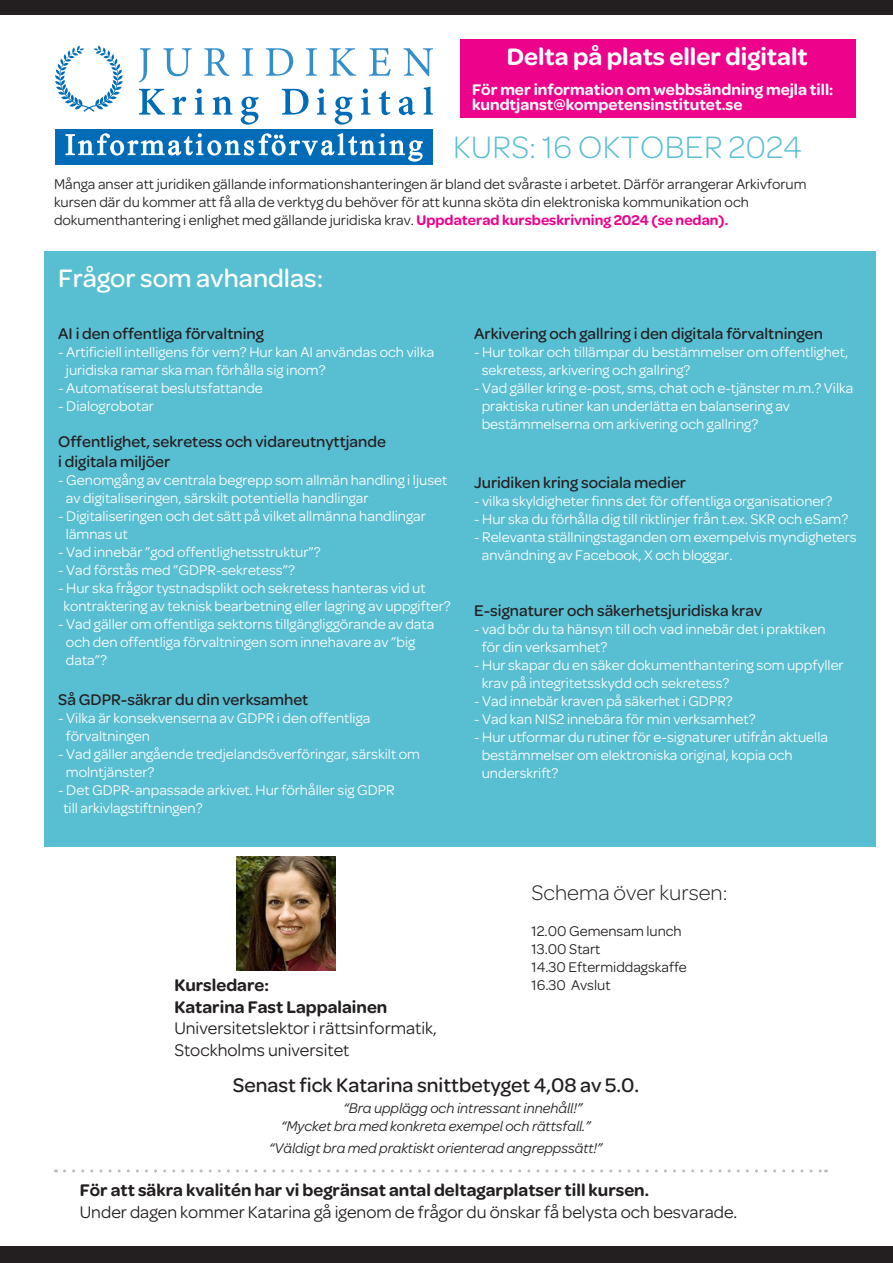
<style>
.page{position:relative;width:893px;height:1263px;background:#fff}
.page>*{position:absolute;margin:0;border:0;box-sizing:border-box;transform-origin:0 0}
.leipis{font:300 33px "Omnes";letter-spacing:.015em;color:#58bed2}
.t1{font:500 27px "Omnes";color:#fff}
.t2{font:600 25.5px "Omnes";color:#fff}
.t3{font:300 22.5px "Omnes";color:#231f20}
.t4{font:500 21px "Omnes";color:#231f20}
.t5{font:18px/21.6px "Omnes";color:#231f20}
.t6{font:600 18px "Omnes";color:#231f20}
.t7{font:500 16.5px "Omnes";color:#231f20}
.t8{font:600 16.5px/15px "Omnes";color:#fff}
.t9{font:15px "Omnes";color:#fff}
.t10{font:15px/18px "Omnes";color:#231f20}
.t11{font:italic 15px/18px "Omnes";color:#231f20}
.s1{font-weight:600;color:#ed028c}
.s2{font-weight:600}
</style>
<div class="page">
<div style="left:0;top:0;width:893px;height:15px;background:#231f20"></div>
<div style="left:0;top:1246px;width:893px;height:17px;background:#231f20"></div>
<div style="left:45px;top:251px;width:831px;height:596px;background:#58bed2"></div>
<svg style="left:64px;top:1169px;width:763px;height:3px"></svg>
<svg style="left:55px;top:46px;width:68px;height:66px"></svg>
<svg style="left:139px;top:48px;width:12px;height:35px"></svg>
<svg style="left:163px;top:48px;width:29px;height:28px"></svg>
<svg style="left:204px;top:48px;width:25px;height:28px"></svg>
<svg style="left:242px;top:48px;width:11px;height:28px"></svg>
<svg style="left:266px;top:48px;width:27px;height:28px"></svg>
<svg style="left:306px;top:48px;width:11px;height:28px"></svg>
<svg style="left:329px;top:48px;width:27px;height:28px"></svg>
<svg style="left:369px;top:48px;width:22px;height:28px"></svg>
<svg style="left:403px;top:48px;width:30px;height:28px"></svg>
<svg style="left:139px;top:89px;width:26px;height:26px"></svg>
<svg style="left:172px;top:97px;width:14px;height:18px"></svg>
<svg style="left:195px;top:89px;width:9px;height:26px"></svg>
<svg style="left:212px;top:97px;width:20px;height:18px"></svg>
<svg style="left:241px;top:97px;width:18px;height:28px"></svg>
<svg style="left:282px;top:89px;width:26px;height:26px"></svg>
<svg style="left:317px;top:89px;width:9px;height:26px"></svg>
<svg style="left:335px;top:97px;width:18px;height:28px"></svg>
<svg style="left:361px;top:89px;width:9px;height:26px"></svg>
<svg style="left:379px;top:91px;width:11px;height:24px"></svg>
<svg style="left:399px;top:97px;width:16px;height:18px"></svg>
<svg style="left:424px;top:87px;width:9px;height:28px"></svg>
<div style="left:55px;top:129px;width:378px;height:36px;background:#006cb7"></div>
<svg style="left:65px;top:133px;width:358px;height:29px"></svg>
<div style="left:460px;top:40px;width:396px;height:78px;background:#ed028c"></div>
<img style="left:237px;top:857px;width:98px;height:114px">
<p class="t2" style="left:507px;top:42px;width:303px">Delta på plats eller digitalt</p>
<p class="t8" style="left:472px;top:82px;width:363px">För mer information om webbsändning mejla till: kundtjanst@kompetensinstitutet.se</p>
<p class="leipis" style="left:453px;top:129px;width:350px">KURS: 16 OKTOBER 2024</p>
<p class="t10" style="left:54px;top:175px;width:754px">Många anser att juridiken gällande informationshanteringen är bland det svåraste i arbetet. Därför arrangerar Arkivforum kursen där du kommer att få alla de verktyg du behöver för att kunna sköta din elektroniska kommunikation och</p>
<p class="t10" style="left:54px;top:211px;width:676px">dokumenthantering i enlighet med gällande juridiska krav. <span class="s1">Uppdaterad kursbeskrivning 2024 (se nedan).</span></p>
<p class="t1" style="left:58px;top:263px;width:267px">Frågor som avhandlas:</p>
<p class="t7" style="left:58px;top:324px;width:207px">AI i den offentliga förvaltning</p>
<p class="t9" style="left:58px;top:344px;width:377px">- Artificiell intelligens för vem? Hur kan AI användas och vilka</p>
<p class="t9" style="left:66px;top:362px;width:261px">juridiska ramar ska man förhålla sig inom?</p>
<p class="t9" style="left:58px;top:380px;width:206px">- Automatiserat beslutsfattande</p>
<p class="t9" style="left:58px;top:398px;width:97px">- Dialogrobotar</p>
<p class="t7" style="left:58px;top:432px;width:329px">Offentlighet, sekretess och vidareutnyttjande</p>
<p class="t7" style="left:58px;top:452px;width:114px">i digitala miljöer</p>
<p class="t9" style="left:58px;top:472px;width:391px">- Genomgång av centrala begrepp som allmän handling i ljuset</p>
<p class="t9" style="left:66px;top:490px;width:304px">av digitaliseringen, särskilt potentiella handlingar</p>
<p class="t9" style="left:58px;top:508px;width:369px">- Digitaliseringen och det sätt på vilket allmänna handlingar</p>
<p class="t9" style="left:66px;top:526px;width:64px">lämnas ut</p>
<p class="t9" style="left:58px;top:544px;width:264px">- Vad innebär ”god offentlighetsstruktur”?</p>
<p class="t9" style="left:58px;top:562px;width:238px">- Vad förstås med ”GDPR-sekretess”?</p>
<p class="t9" style="left:58px;top:580px;width:369px">- Hur ska frågor tystnadsplikt och sekretess hanteras vid ut</p>
<p class="t9" style="left:63px;top:598px;width:389px">kontraktering av teknisk bearbetning eller lagring av uppgifter?</p>
<p class="t9" style="left:58px;top:616px;width:378px">- Vad gäller om offentliga sektorns tillgängliggörande av data</p>
<p class="t9" style="left:66px;top:634px;width:351px">och den offentliga förvaltningen som innehavare av ”big</p>
<p class="t9" style="left:66px;top:652px;width:43px">data”?</p>
<p class="t7" style="left:58px;top:690px;width:252px">Så GDPR-säkrar du din verksamhet</p>
<p class="t9" style="left:58px;top:709px;width:314px">- Vilka är konsekvenserna av GDPR i den offentliga</p>
<p class="t9" style="left:66px;top:727px;width:86px">förvaltningen</p>
<p class="t9" style="left:58px;top:745px;width:363px">- Vad gäller angående tredjelandsöverföringar, särskilt om</p>
<p class="t9" style="left:66px;top:763px;width:90px">molntjänster?</p>
<p class="t9" style="left:58px;top:781px;width:338px">- Det GDPR-anpassade arkivet. Hur förhåller sig GDPR</p>
<p class="t9" style="left:63px;top:799px;width:141px">till arkivlagstiftningen?</p>
<p class="t7" style="left:474px;top:324px;width:350px">Arkivering och gallring i den digitala förvaltningen</p>
<p class="t9" style="left:474px;top:343px;width:376px">- Hur tolkar och tillämpar du bestämmelser om offentlighet,</p>
<p class="t9" style="left:482px;top:361px;width:210px">sekretess, arkivering och gallring?</p>
<p class="t9" style="left:474px;top:379px;width:381px">- Vad gäller kring e-post, sms, chat och e-tjänster m.m.? Vilka</p>
<p class="t9" style="left:482px;top:397px;width:310px">praktiska rutiner kan underlätta en balansering av</p>
<p class="t9" style="left:482px;top:415px;width:278px">bestämmelserna om arkivering och gallring?</p>
<p class="t7" style="left:474px;top:473px;width:213px">Juridiken kring sociala medier</p>
<p class="t9" style="left:474px;top:493px;width:360px">- vilka skyldigheter finns det för offentliga organisationer?</p>
<p class="t9" style="left:474px;top:511px;width:376px">- Hur ska du förhålla dig till riktlinjer från t.ex. SKR och eSam?</p>
<p class="t9" style="left:474px;top:529px;width:384px">- Relevanta ställningstaganden om exempelvis myndigheters</p>
<p class="t9" style="left:482px;top:547px;width:252px">användning av Facebook, X och bloggar.</p>
<p class="t7" style="left:474px;top:601px;width:290px">E-signaturer och säkerhetsjuridiska krav</p>
<p class="t9" style="left:474px;top:621px;width:353px">- vad bör du ta hänsyn till och vad innebär det i praktiken</p>
<p class="t9" style="left:482px;top:639px;width:127px">för din verksamhet?</p>
<p class="t9" style="left:474px;top:657px;width:371px">- Hur skapar du en säker dokumenthantering som uppfyller</p>
<p class="t9" style="left:482px;top:675px;width:249px">krav på integritetsskydd och sekretess?</p>
<p class="t9" style="left:474px;top:693px;width:260px">- Vad innebär kraven på säkerhet i GDPR?</p>
<p class="t9" style="left:474px;top:711px;width:283px">- Vad kan NIS2 innebära för min verksamhet?</p>
<p class="t9" style="left:474px;top:729px;width:355px">- Hur utformar du rutiner för e-signaturer utifrån aktuella</p>
<p class="t9" style="left:482px;top:747px;width:312px">bestämmelser om elektroniska original, kopia och</p>
<p class="t9" style="left:482px;top:765px;width:78px">underskrift?</p>
<p class="t6" style="left:174px;top:975px;width:96px">Kursledare:</p>
<p class="t5" style="left:174px;top:996px;width:264px"><span class="s2">Katarina Fast Lappalainen<br></span>Universitetslektor i rättsinformatik,<br>Stockholms universitet</p>
<p class="t3" style="left:531px;top:880px;width:198px">Schema över kursen:</p>
<p class="t10" style="left:531px;top:922px;width:152px">12.00 Gemensam lunch</p>
<p class="t10" style="left:531px;top:940px;width:70px">13.00 Start</p>
<p class="t10" style="left:531px;top:958px;width:157px">14.30 Eftermiddagskaffe</p>
<p class="t10" style="left:531px;top:976px;width:81px">16.30 Avslut</p>
<p class="t4" style="left:233px;top:1073px;width:408px">Senast fick Katarina snittbetyget 4,08 av 5.0.</p>
<p class="t11" style="left:281px;top:1099px;width:311px;text-indent:62px">“Bra upplägg och intressant innehåll!” “Mycket bra med konkreta exempel och rättsfall.”</p>
<p class="t11" style="left:269px;top:1139px;width:335px">“Väldigt bra med praktiskt orienterad angreppssätt!”</p>
<p class="t6" style="left:80px;top:1180px;width:571px">För att säkra kvalitén har vi begränsat antal deltagarplatser till kursen.</p>
<p class="t5" style="left:80px;top:1201px;width:659px">Under dagen kommer Katarina gå igenom de frågor du önskar få belysta och besvarade.</p>
</div>
